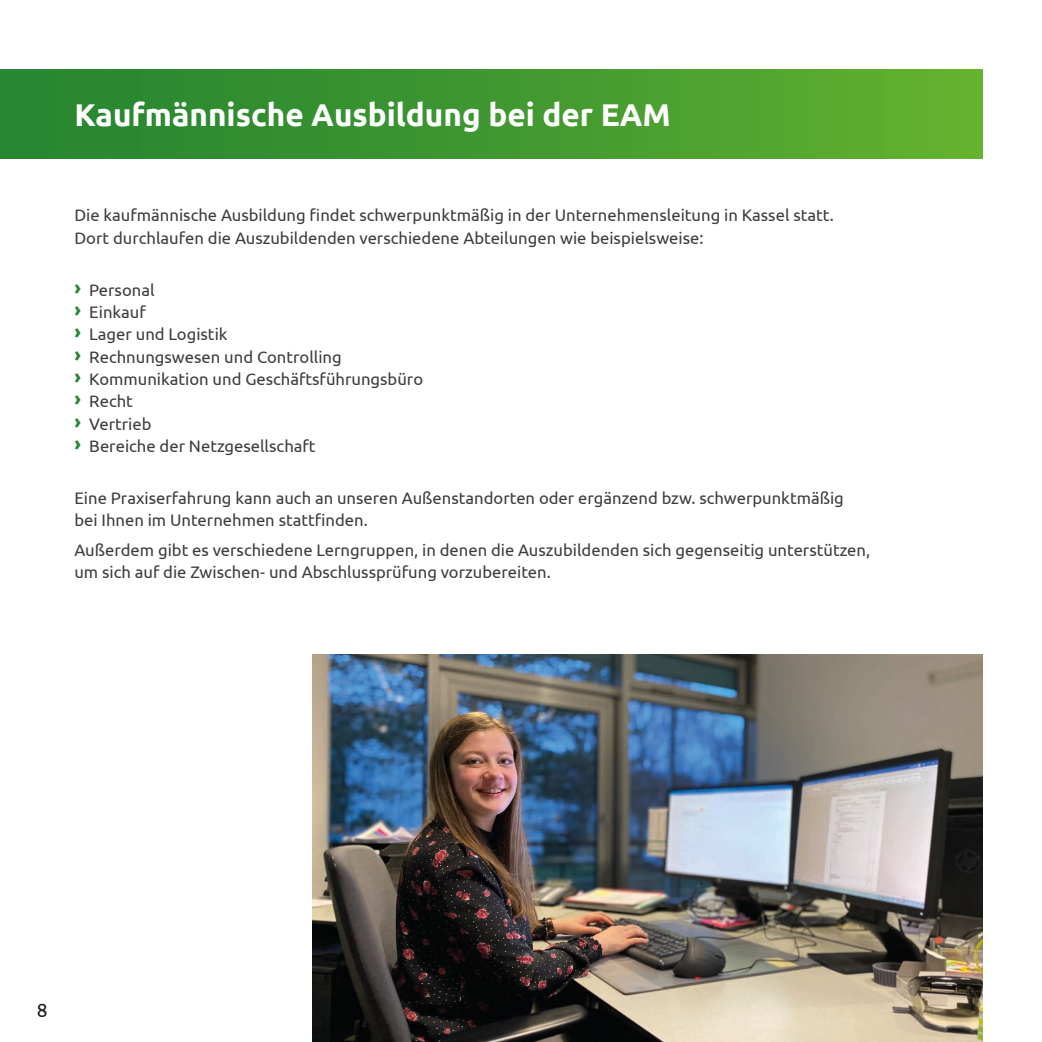
<style>
.page{position:relative;width:1042px;height:1042px;background:#fff}
.page>*{position:absolute;margin:0;border:0;box-sizing:border-box;transform-origin:0 0}
.t1{font:700 31.5px "Ubuntu";color:#fff}
.t2{font:19.25px "Ubuntu";color:#1d1d1b}
.t3{font:16.62px/22.4px "Ubuntu";color:#3d3d3c}
.s1{font-weight:700;font-size:20.12px;color:#248630}
</style>
<div class="page">
<img style="left:313px;top:655px;width:669px;height:387px">
<div style="left:0;top:69px;width:982px;height:90px;background:linear-gradient(to right,#218230,#62b02f)"></div>
<h1 class="t1" style="left:74px;top:96px;width:598px">Kaufmännische Ausbildung bei der EAM</h1>
<p class="t3" style="left:74px;top:204px;width:761px">Die kaufmännische Ausbildung findet schwerpunktmäßig in der Unternehmensleitung in Kassel statt.<br>Dort durchlaufen die Auszubildenden verschiedene Abteilungen wie beispielsweise:</p>
<p class="t3" style="left:74px;top:278px;width:350px"><span class="s1">›</span> Personal<br><span class="s1">›</span> Einkauf<br><span class="s1">›</span> Lager und Logistik<br><span class="s1">›</span> Rechnungswesen und Controlling<br><span class="s1">›</span> Kommunikation und Geschäftsführungsbüro <span class="s1">›</span> Recht<br><span class="s1">›</span> Vertrieb<br><span class="s1">›</span> Bereiche der Netzgesellschaft</p>
<p class="t3" style="left:74px;top:486px;width:771px">Eine Praxiserfahrung kann auch an unseren Außenstandorten oder ergänzend bzw. schwerpunktmäßig bei Ihnen im Unternehmen stattfinden.</p>
<p class="t3" style="left:74px;top:538px;width:797px">Außerdem gibt es verschiedene Lerngruppen, in denen die Auszubildenden sich gegenseitig unterstützen, um sich auf die Zwischen- und Abschlussprüfung vorzubereiten.</p>
<p class="t2" style="left:37px;top:998px;width:12px">8</p>
</div>
